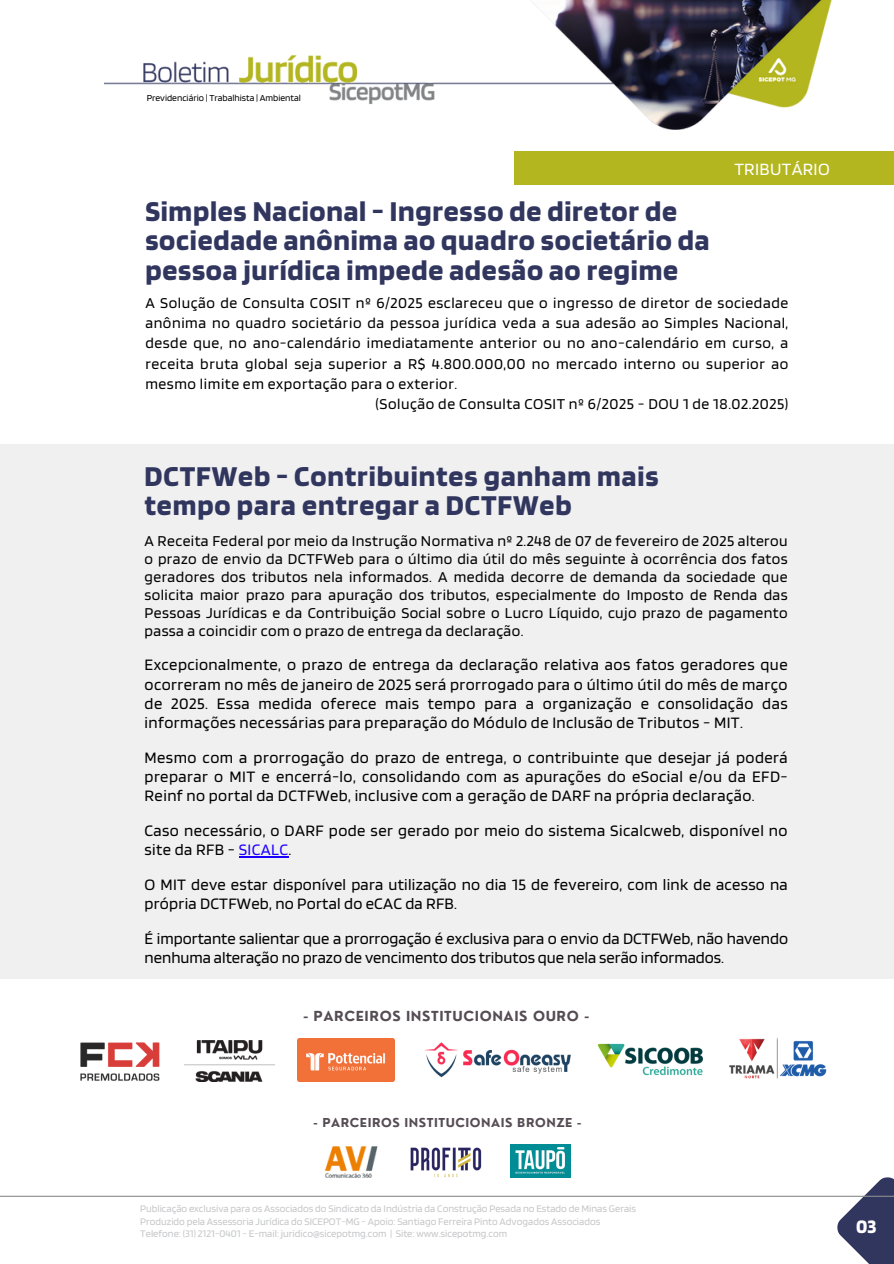
<style>
.page{position:relative;width:894px;height:1264px;background:#fff}
.page>*{position:absolute;margin:0;border:0;box-sizing:border-box;transform-origin:0 0}
.t1{font:700 30px/29.2px "Blinker";letter-spacing:.025em;color:#31365f}
.t2{font:700 19.95px "Blinker";color:#fff}
.t3{font:18px "Blinker";letter-spacing:.02em;color:#fff}
.t4{font:16.65px/19.2px "Blinker";letter-spacing:.015em;color:#000}
.t5{font:15.75px/18px "Blinker";letter-spacing:.035em;color:#000;text-align:justify}
.t6{font:700 13.5px "Nourd";letter-spacing:.045em;color:#564d54}
.t7{font:700 12px "Nourd";letter-spacing:.045em;color:#564d54}
.t8{font:10.5px "Blinker";color:#c6c7c9}
.t9{font:9.6px "Blinker";color:#000}
.s1{color:#1c00ff}
</style>
<div class="page">
<img style="left:105px;top:0;width:727px;height:129px">
<svg style="left:835px;top:1177px;width:58px;height:86px"></svg>
<hr style="left:0;top:1195px;width:893px;height:1px;background:#8a8c8f">
<div style="left:514px;top:151px;width:379px;height:34px;background:#b4b61f"></div>
<img style="left:729px;top:1037px;width:97px;height:42px">
<img style="left:410px;top:1147px;width:72px;height:31px">
<img style="left:510px;top:1144px;width:60px;height:33px">
<img style="left:80px;top:1042px;width:80px;height:39px">
<img style="left:597px;top:1043px;width:106px;height:33px">
<img style="left:184px;top:1040px;width:90px;height:41px">
<img style="left:424px;top:1042px;width:147px;height:36px">
<img style="left:324px;top:1146px;width:54px;height:31px">
<img style="left:297px;top:1038px;width:97px;height:43px">
<div style="left:0;top:444px;width:893px;height:534px;background:#f0f0f0"></div>
<hr style="left:239px;top:856px;width:49px;height:1px;background:#1c00ff">
<p class="t9" style="left:147px;top:92px;width:156px">Previdenciário | Trabalhista | Ambiental</p>
<h4 class="t1" style="left:145px;top:196px;width:565px">Simples Nacional - Ingresso de diretor de sociedade anônima ao quadro societário da pessoa jurídica impede adesão ao regime</h4>
<h3 class="t3" style="left:734px;top:157px;width:97px">TRIBUTÁRIO</h3>
<p class="t5" style="left:145px;top:292px;width:644px;line-height:20.2px">A Solução de Consulta COSIT nº 6/2025 esclareceu que o ingresso de diretor de sociedade anônima no quadro societário da pessoa jurídica veda a sua adesão ao Simples Nacional, desde que, no ano-calendário imediatamente anterior ou no ano-calendário em curso, a receita bruta global seja superior a R$ 4.800.000,00 no mercado interno ou superior ao mesmo limite em exportação para o exterior.</p>
<h1 class="t5" style="left:375px;top:394px;width:414px">(Solução de Consulta COSIT nº 6/2025 - DOU 1 de 18.02.2025)</h1>
<h3 class="t1" style="left:144px;top:460px;width:515px">DCTFWeb - Contribuintes ganham mais tempo para entregar a DCTFWeb</h3>
<h3 class="t5" style="left:144px;top:531px;width:644px">A Receita Federal por meio da Instrução Normativa nº 2.248 de 07 de fevereiro de 2025 alterou o prazo de envio da DCTFWeb para o último dia útil do mês seguinte à ocorrência dos fatos geradores dos tributos nela informados. A medida decorre de demanda da sociedade que solicita maior prazo para apuração dos tributos, especialmente do Imposto de Renda das Pessoas Jurídicas e da Contribuição Social sobre o Lucro Líquido, cujo prazo de pagamento passa a coincidir com o prazo de entrega da declaração.</h3>
<p class="t4" style="left:144px;top:655px;width:644px;text-align:justify">Excepcionalmente, o prazo de entrega da declaração relativa aos fatos geradores que ocorreram no mês de janeiro de 2025 será prorrogado para o último útil do mês de março de 2025. Essa medida oferece mais tempo para a organização e consolidação das informações necessárias para preparação do Módulo de Inclusão de Tributos - MIT.</p>
<p class="t4" style="left:144px;top:747px;width:644px;text-align:justify">Mesmo com a prorrogação do prazo de entrega, o contribuinte que desejar já poderá preparar o MIT e encerrá-lo, consolidando com as apurações do eSocial e/ou da EFD-Reinf no portal da DCTFWeb, inclusive com a geração de DARF na própria declaração.</p>
<p class="t4" style="left:144px;top:820px;width:644px">Caso necessário, o DARF pode ser gerado por meio do sistema Sicalcweb, disponível no site da RFB - <span class="s1">SICALC</span>.</p>
<p class="t4" style="left:144px;top:874px;width:644px">O MIT deve estar disponível para utilização no dia 15 de fevereiro, com link de acesso na própria DCTFWeb, no Portal do eCAC da RFB.</p>
<p class="t4" style="left:144px;top:928px;width:644px">É importante salientar que a prorrogação é exclusiva para o envio da DCTFWeb, não havendo nenhuma alteração no prazo de vencimento dos tributos que nela serão informados.</p>
<h3 class="t6" style="left:303px;top:1007px;width:287px">- PARCEIROS INSTITUCIONAIS OURO -</h3>
<h3 class="t7" style="left:313px;top:1115px;width:269px">- PARCEIROS INSTITUCIONAIS BRONZE -</h3>
<p class="t8" style="left:140px;top:1202px;width:497px">Publicação exclusiva para os Associados do Sindicato da Indústria da Construção Pesada no Estado de Minas Gerais</p>
<h2 class="t8" style="left:140px;top:1214px;width:461px">Produzido pela Assessoria Jurídica do SICEPOT-MG - Apoio: Santiago Ferreira Pinto Advogados Associados</h2>
<h1 class="t8" style="left:140px;top:1226px;width:368px">Telefone: (31) 2121-0401 - E-mail: juridico@sicepotmg.com | Site: www.sicepotmg.com</h1>
<h4 class="t2" style="left:855px;top:1213px;width:22px">03</h4>
</div>
